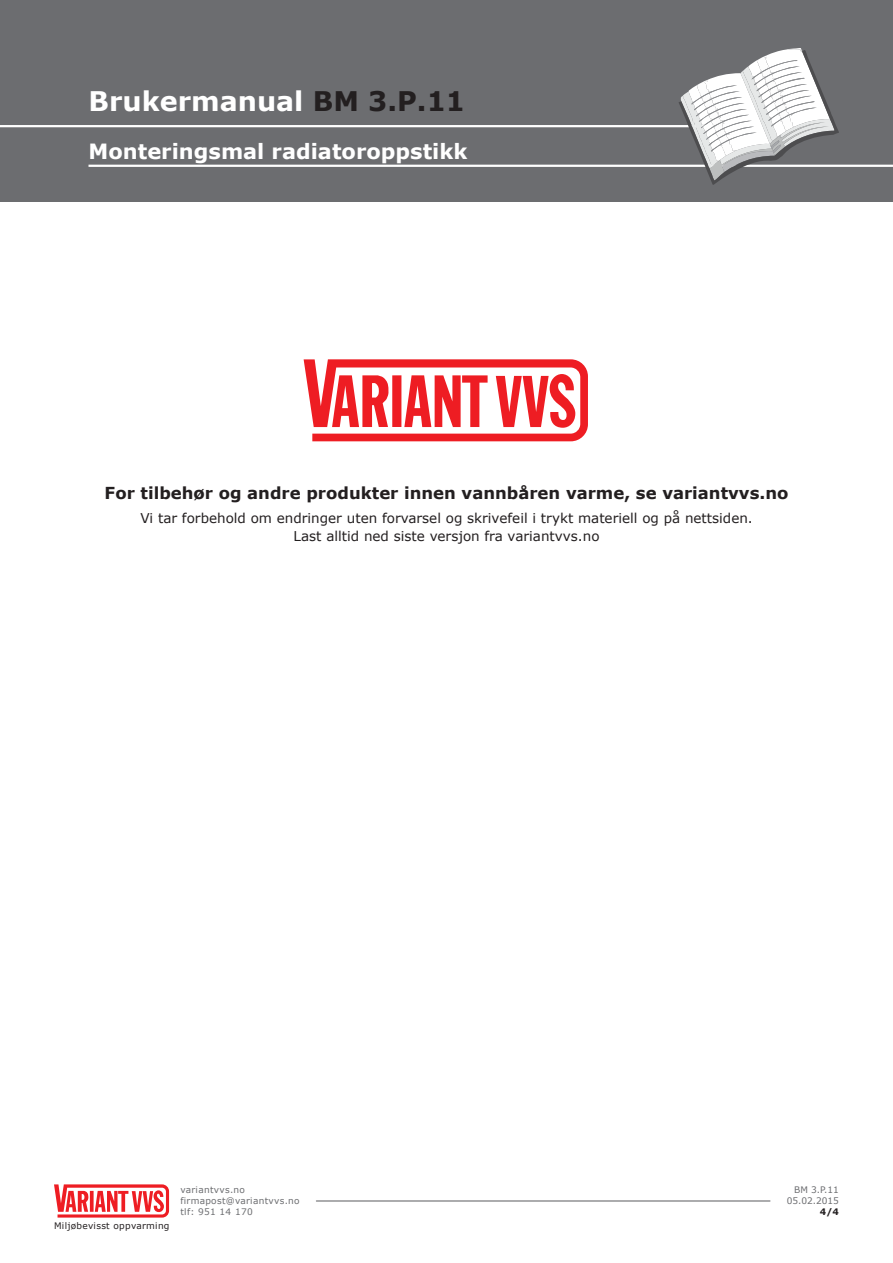
<style>
.page{position:relative;width:893px;height:1263px;background:#fff}
.page>*{position:absolute;margin:0;border:0;box-sizing:border-box;transform-origin:0 0}
.t1{font:700 27px "Verdana";color:#fff}
.t2{font:700 21px "Verdana";color:#fff}
.t3{font:700 16.5px "Verdana";color:#231f20}
.t4{font:13.5px/18px "Verdana";color:#231f20;text-align:center}
.t5{font:9px/10.8px "Verdana";letter-spacing:.03em;color:#6c6d70}
.t6{font:9px "Verdana";letter-spacing:.03em;color:#231f20}
.t7{font:700 9px "Verdana";color:#231f20}
.s1{color:#231f20}
</style>
<div class="page">
<div style="left:0;top:0;width:893px;height:201px;background:#6c6d70"></div>
<svg style="left:54px;top:1184px;width:115px;height:33px"></svg>
<svg style="left:304px;top:359px;width:284px;height:82px"></svg>
<hr style="left:88px;top:165px;width:805px;height:2px;background:#fff">
<hr style="left:0;top:125px;width:709px;height:2px;background:#fff">
<svg style="left:679px;top:48px;width:160px;height:137px"></svg>
<hr style="left:316px;top:1200px;width:454px;height:1px;background:#6c6d70">
<h1 class="t1" style="left:88px;top:82px;width:378px">Brukermanual <span class="s1">BM 3.P.11</span></h1>
<h2 class="t2" style="left:88px;top:136px;width:381px">Monteringsmal radiatoroppstikk</h2>
<p class="t3" style="left:105px;top:481px;width:685px">For tilbehør og andre produkter innen vannbåren varme, se variantvvs.no</p>
<p class="t4" style="left:140px;top:509px;width:614px">Vi tar forbehold om endringer uten forvarsel og skrivefeil i trykt materiell og på nettsiden.<br>Last alltid ned siste versjon fra variantvvs.no</p>
<p class="t6" style="left:54px;top:1219px;width:117px">Miljøbevisst oppvarming</p>
<p class="t5" style="left:180px;top:1184px;width:121px">variantvvs.no firmapost@variantvvs.no tlf: 951 14 170</p>
<p class="t5" style="left:794px;top:1184px;width:46px">BM 3.P.11</p>
<p class="t5" style="left:787px;top:1195px;width:54px">05.02.2015</p>
<p class="t7" style="left:820px;top:1205px;width:20px">4/4</p>
</div>
